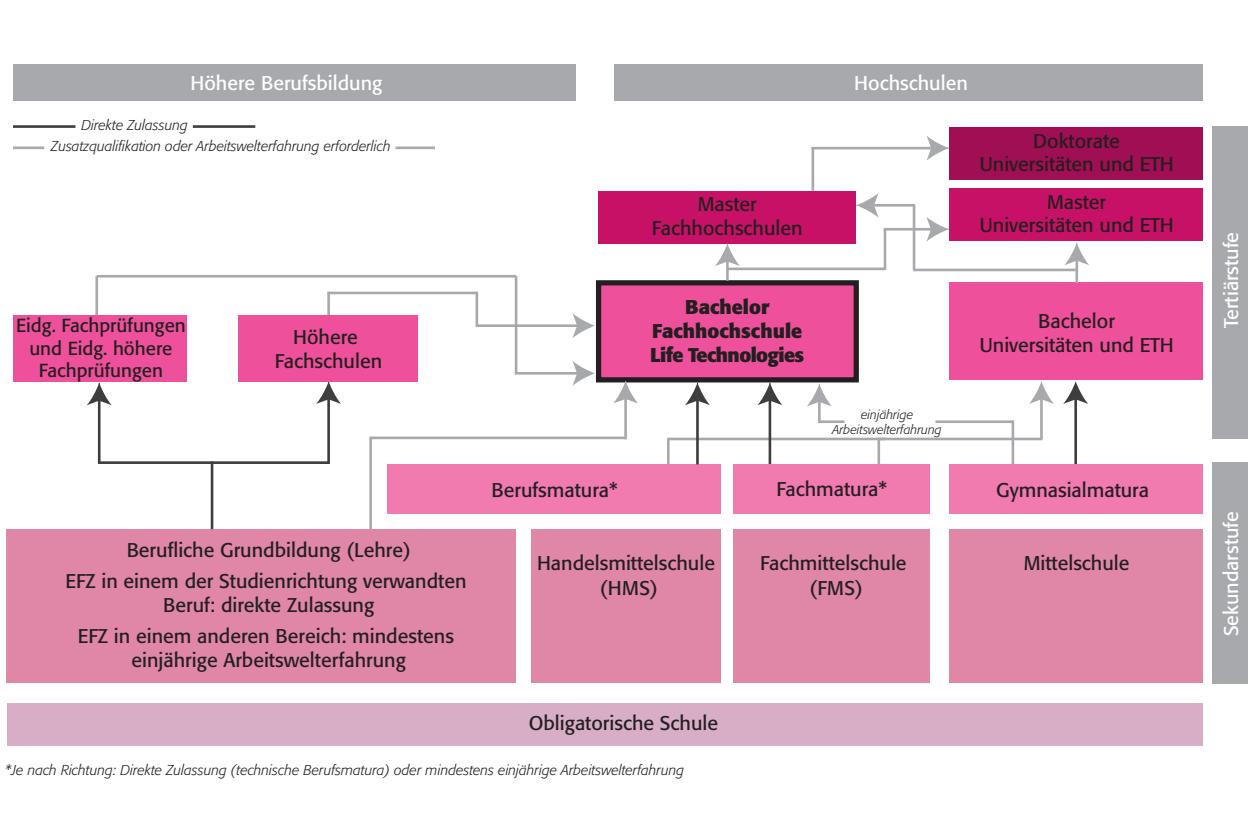
<style>
.page{position:relative;width:1260px;height:840px;background:#fff}
.page>*{position:absolute;margin:0;border:0;box-sizing:border-box;transform-origin:0 0}
.t1{font:19.78px/23.6px "Formata";color:#231f20;text-align:center}
.t2{font:19.6px/23.6px "Formata";color:#231f20;text-align:center}
.t3{font:19.6px "Formata";color:#fff}
.t4{font:700 19.6px/23.6px "Formata";color:#231f20;text-align:center}
.t5{font:18.72px/22.6px "Formata";color:#231f20;text-align:center}
.t6{font:italic 300 14.17px/21px "Formata";color:#231f20}
.t7{font:italic 300 12.6px/15px "Formata";color:#231f20;text-align:center}
</style>
<div class="page">
<div style="left:7px;top:703px;width:1195px;height:42px;background:#d8aec6"></div>
<div style="left:13px;top:65px;width:562px;height:36px;background:#a8a9ad"></div>
<div style="left:614px;top:65px;width:588px;height:36px;background:#a8a9ad"></div>
<div style="left:949px;top:283px;width:253px;height:97px;background:#ee509b"></div>
<div style="left:596px;top:280px;width:263px;height:102px;background:#ee509b;border:5px solid #231f20"></div>
<div style="left:949px;top:188px;width:253px;height:53px;background:#c61167"></div>
<div style="left:949px;top:127px;width:253px;height:53px;background:#a00e53"></div>
<div style="left:599px;top:191px;width:257px;height:53px;background:#c61167"></div>
<div style="left:7px;top:529px;width:509px;height:153px;background:#e086a7"></div>
<div style="left:949px;top:529px;width:253px;height:154px;background:#e086a7"></div>
<div style="left:531px;top:529px;width:189px;height:153px;background:#e086a7"></div>
<div style="left:733px;top:529px;width:196px;height:153px;background:#e086a7"></div>
<div style="left:1213px;top:463px;width:35px;height:221px;background:#a8a9ad"></div>
<div style="left:1213px;top:127px;width:35px;height:312px;background:#a8a9ad"></div>
<div style="left:387px;top:464px;width:333px;height:49px;background:#f17aaf"></div>
<div style="left:733px;top:464px;width:197px;height:49px;background:#f17aaf"></div>
<hr style="left:1074px;top:397px;width:3px;height:67px;background:#3e3e3f">
<svg style="left:1063px;top:381px;width:25px;height:23px"></svg>
<hr style="left:872px;top:204px;width:43px;height:3px;background:#a8a9ad">
<svg style="left:856px;top:193px;width:23px;height:25px"></svg>
<hr style="left:913px;top:205px;width:2px;height:65px;background:#a8a9ad">
<hr style="left:1075px;top:259px;width:3px;height:24px;background:#a8a9ad">
<svg style="left:1064px;top:243px;width:25px;height:22px"></svg>
<hr style="left:913px;top:269px;width:163px;height:2px;background:#a8a9ad">
<hr style="left:812px;top:148px;width:2px;height:43px;background:#a8a9ad">
<hr style="left:812px;top:147px;width:121px;height:2px;background:#a8a9ad">
<svg style="left:927px;top:136px;width:22px;height:24px"></svg>
<hr style="left:884px;top:228px;width:49px;height:3px;background:#a8a9ad">
<svg style="left:926px;top:217px;width:23px;height:25px"></svg>
<hr style="left:884px;top:229px;width:2px;height:41px;background:#a8a9ad">
<hr style="left:726px;top:259px;width:3px;height:21px;background:#a8a9ad">
<svg style="left:715px;top:244px;width:25px;height:22px"></svg>
<hr style="left:727px;top:268px;width:158px;height:2px;background:#a8a9ad">
<hr style="left:668px;top:438px;width:217px;height:2px;background:#a8a9ad">
<hr style="left:877px;top:439px;width:3px;height:25px;background:#a8a9ad">
<hr style="left:878px;top:438px;width:164px;height:2px;background:#a8a9ad">
<hr style="left:1040px;top:397px;width:3px;height:42px;background:#a8a9ad">
<svg style="left:1029px;top:381px;width:25px;height:23px"></svg>
<hr style="left:667px;top:438px;width:3px;height:26px;background:#a8a9ad">
<hr style="left:98px;top:399px;width:3px;height:65px;background:#3e3e3f">
<svg style="left:87px;top:383px;width:25px;height:22px"></svg>
<hr style="left:327px;top:397px;width:3px;height:67px;background:#3e3e3f">
<svg style="left:316px;top:381px;width:25px;height:23px"></svg>
<hr style="left:99px;top:461px;width:230px;height:3px;background:#3e3e3f">
<hr style="left:211px;top:461px;width:2px;height:68px;background:#3e3e3f">
<div style="left:13px;top:315px;width:174px;height:66px;background:#ee509b"></div>
<hr style="left:327px;top:292px;width:3px;height:25px;background:#a8a9ad">
<hr style="left:328px;top:292px;width:150px;height:2px;background:#a8a9ad">
<hr style="left:476px;top:292px;width:2px;height:35px;background:#a8a9ad">
<hr style="left:476px;top:324px;width:103px;height:3px;background:#a8a9ad">
<svg style="left:573px;top:314px;width:22px;height:24px"></svg>
<hr style="left:95px;top:276px;width:3px;height:39px;background:#a8a9ad">
<hr style="left:97px;top:275px;width:419px;height:3px;background:#a8a9ad">
<hr style="left:515px;top:276px;width:2px;height:97px;background:#a8a9ad">
<hr style="left:515px;top:372px;width:64px;height:3px;background:#a8a9ad">
<svg style="left:573px;top:361px;width:22px;height:25px"></svg>
<hr style="left:696px;top:399px;width:3px;height:65px;background:#3e3e3f">
<svg style="left:685px;top:383px;width:25px;height:22px"></svg>
<hr style="left:769px;top:399px;width:2px;height:65px;background:#3e3e3f">
<svg style="left:757px;top:383px;width:25px;height:22px"></svg>
<hr style="left:369px;top:437px;width:257px;height:2px;background:#a8a9ad">
<hr style="left:624px;top:397px;width:3px;height:42px;background:#a8a9ad">
<svg style="left:613px;top:381px;width:25px;height:22px"></svg>
<hr style="left:369px;top:438px;width:3px;height:91px;background:#a8a9ad">
<div style="left:238px;top:315px;width:180px;height:66px;background:#ee509b"></div>
<hr style="left:13px;top:125px;width:62px;height:3px;background:#3e3e3f">
<hr style="left:13px;top:147px;width:31px;height:2px;background:#a8a9ad">
<hr style="left:193px;top:125px;width:62px;height:3px;background:#3e3e3f">
<hr style="left:396px;top:147px;width:39px;height:2px;background:#a8a9ad">
<hr style="left:1012px;top:421px;width:2px;height:44px;background:#a8a9ad">
<hr style="left:819px;top:420px;width:26px;height:3px;background:#a8a9ad">
<hr style="left:818px;top:400px;width:3px;height:23px;background:#a8a9ad">
<svg style="left:807px;top:384px;width:25px;height:22px"></svg>
<hr style="left:935px;top:420px;width:78px;height:3px;background:#a8a9ad">
<div style="left:949px;top:464px;width:253px;height:50px;background:#f17aaf"></div>
<p class="t3" style="left:191px;top:71px;width:193px">Höhere Berufsbildung</p>
<p class="t3" style="left:854px;top:71px;width:115px">Hochschulen</p>
<p class="t6" style="left:51px;top:115px;width:341px;text-indent:30px">Direkte Zulassung<br>Zusatzqualifikation oder Arbeitswelterfahrung erforderlich</p>
<p class="t2" style="left:652px;top:192px;width:152px">Master<br>Fachhochschulen</p>
<p class="t2" style="left:979px;top:129px;width:196px">Doktorate<br>Universitäten und ETH</p>
<p class="t2" style="left:979px;top:190px;width:196px">Master<br>Universitäten und ETH</p>
<p class="t5" style="left:16px;top:314px;width:171px">Eidg. Fachprüfungen und Eidg. höhere<br>Fachprüfungen</p>
<p class="t1" style="left:275px;top:325px;width:109px">Höhere<br>Fachschulen</p>
<p class="t4" style="left:650px;top:295px;width:156px">Bachelor<br>Fachhochschule<br>Life Technologies</p>
<p class="t7" style="left:833px;top:407px;width:111px">einjährige<br>Arbeitswelterfahrung</p>
<p class="t2" style="left:492px;top:478px;width:128px">Berufsmatura*</p>
<p class="t2" style="left:776px;top:477px;width:112px">Fachmatura*</p>
<p class="t2" style="left:979px;top:309px;width:196px">Bachelor<br>Universitäten und ETH</p>
<p class="t2" style="left:996px;top:478px;width:154px">Gymnasialmatura</p>
<p class="t2" style="left:65px;top:534px;width:403px;line-height:31.5px">Berufliche Grundbildung (Lehre)<br>EFZ in einem der Studienrichtung verwandten</p>
<p class="t2" style="left:78px;top:589px;width:378px;line-height:31.5px">Beruf: direkte Zulassung<br>EFZ in einem anderen Bereich: mindestens</p>
<p class="t2" style="left:132px;top:648px;width:276px">einjährige Arbeitswelterfahrung</p>
<p class="t2" style="left:537px;top:550px;width:179px;line-height:25.2px">Handelsmittelschule (HMS)</p>
<p class="t2" style="left:529px;top:711px;width:191px">Obligatorische Schule</p>
<p class="t6" style="left:5px;top:759px;width:680px">*Je nach Richtung: Direkte Zulassung (technische Berufsmatura) oder mindestens einjährige Arbeitswelterfahrung</p>
<p class="t2" style="left:760px;top:551px;width:148px">Fachmittelschule</p>
<p class="t2" style="left:1024px;top:552px;width:107px">Mittelschule</p>
<p class="t2" style="left:810px;top:576px;width:55px">(FMS)</p>
<p class="t3" style="left:1219px;top:328px;width:98px;rotate:-90deg">Tertiärstufe</p>
<p class="t3" style="left:1219px;top:636px;width:127px;rotate:-90deg">Sekundarstufe</p>
</div>
